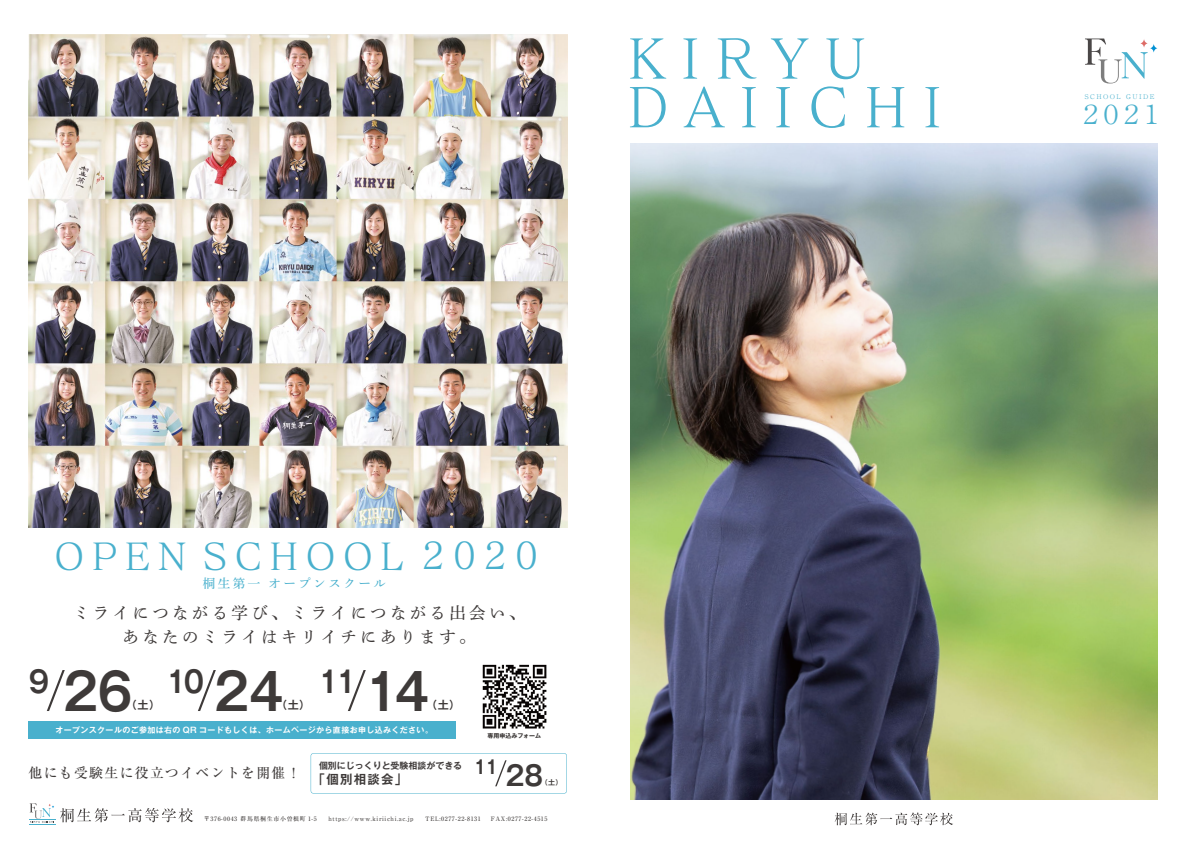
<style>
.page{position:relative;width:1191px;height:842px;background:#fff}
.page>*{position:absolute;margin:0;border:0;box-sizing:border-box;transform-origin:0 0}
.t1{font:54.2px/48.7px "Matisse Pro N M";letter-spacing:.3em;color:#49b0cd}
.t2{font:700 50.7px "Gothic MB101 Pro De";color:#3e3a39;scale:.9 1}
.t3{font:36.9px "Matisse Pro N M";letter-spacing:.2em;color:#49b0cd}
.t4{font:700 29.8px "Gothic MB101 Pro De";color:#3e3a39;scale:.9 1}
.t5{font:700 27.3px "Gothic MB101 Pro De";color:#3e3a39;scale:.9 1}
.t6{font:300 26.1px "Ryumin Pro";color:#49b0cd;scale:1.11 1}
.t7{font:700 18.6px "Gothic MB101 Pro De";color:#3e3a39;scale:.9 1}
.t8{font:16.5px/25px "DNP Shuei Min Pr 6 N M";letter-spacing:.2em;color:#3e3a39;text-align:center}
.t9{font:500 13.8px "Ryumin Pro";letter-spacing:.1em;color:#3e3a39}
.t10{font:12.5px "DNP Shuei Min Pr 6 N M";letter-spacing:.2em;color:#49b0cd}
.t11{font:700 12.5px "Gothic MB101 Pro De";letter-spacing:.1em;color:#3e3a39}
.t12{font:700 11px "Gothic MB101 Pro De";color:#3e3a39}
.t13{font:700 8.9px "Gothic MB101 Pro De";color:#3e3a39}
.t14{font:700 8px "Gothic MB101 Pro De";letter-spacing:.05em;color:#fff}
.t15{font:700 7px "Gothic MB101 Pro De";color:#3e3a39}
.t16{font:300 6.3px "Ryumin Pro";letter-spacing:.2em;color:#49b0cd;scale:1.11 1}
.t17{font:500 6px "Ryumin Pro";letter-spacing:.1em;color:#3e3a39}
.t18{font:700 6px "Gothic MB101 Pro";color:#3e3a39}
.s1{font-size:50.7px}
</style>
<div class="page">
<img style="left:28px;top:34px;width:539px;height:493px">
<svg style="left:29px;top:803px;width:164px;height:22px"></svg>
<svg style="left:311px;top:753px;width:256px;height:40px"></svg>
<img style="left:482px;top:664px;width:65px;height:65px">
<div style="left:28px;top:722px;width:428px;height:17px;background:#49b0cd"></div>
<svg style="left:47px;top:670px;width:18px;height:41px"></svg>
<svg style="left:198px;top:670px;width:18px;height:41px"></svg>
<svg style="left:348px;top:670px;width:18px;height:41px"></svg>
<img style="left:630px;top:143px;width:527px;height:656px">
<svg style="left:834px;top:812px;width:119px;height:13px"></svg>
<svg style="left:1149px;top:43px;width:8px;height:10px"></svg>
<svg style="left:1085px;top:39px;width:62px;height:45px"></svg>
<h1 class="t1" style="left:627px;top:33px;width:315px">KIRYU<br>DAIICHI</h1>
<p class="t16" style="left:1085px;top:92px;width:64px">SCHOOL GUIDE</p>
<h3 class="t6" style="left:1083px;top:93px;width:69px">2021</h3>
<h3 class="t3" style="left:55px;top:533px;width:485px">OPEN SCHOOL 2020</h3>
<h3 class="t10" style="left:203px;top:572px;width:185px">桐生第一 オープンスクール</h3>
<h3 class="t8" style="left:73px;top:597px;width:454px">ミライにつながる学び、ミライにつながる出会い、あなたのミライはキリイチにあります。</h3>
<h2 class="t2" style="left:29px;top:649px;width:117px"><sup>9</sup> 26</h2>
<h3 class="t12" style="left:126px;top:696px;width:36px">（土）</h3>
<h3 class="t4" style="left:166px;top:656px;width:132px">10 <span class="s1">24</span></h3>
<h3 class="t12" style="left:276px;top:696px;width:36px">（土）</h3>
<h3 class="t4" style="left:318px;top:656px;width:125px">11 <span class="s1">14</span></h3>
<h3 class="t12" style="left:426px;top:696px;width:36px">（土）</h3>
<h3 class="t14" style="left:55px;top:723px;width:379px">オープンスクールのご参加は右の QR コードもしくは、ホームページから直接お申し込みください。</h3>
<h3 class="t9" style="left:28px;top:762px;width:274px">他にも受験生に役立つイベントを開催！</h3>
<h3 class="t13" style="left:319px;top:759px;width:145px">個別にじっくりと受験相談ができる</h3>
<h3 class="t11" style="left:313px;top:768px;width:96px">「個別相談会」</h3>
<p class="t18" style="left:487px;top:731px;width:55px">専用申込みフォーム</p>
<h3 class="t7" style="left:474px;top:751px;width:29px">11</h3>
<h3 class="t5" style="left:506px;top:753px;width:43px">28</h3>
<p class="t15" style="left:540px;top:777px;width:23px">（土）</p>
<p class="t17" style="left:204px;top:814px;width:114px">〒376-0043 群馬県桐生市小曽根町 1-5</p>
<p class="t17" style="left:328px;top:814px;width:87px">https://www.kiriichi.ac.jp</p>
<p class="t17" style="left:425px;top:814px;width:57px">TEL:0277-22-8131</p>
<p class="t17" style="left:491px;top:814px;width:58px">FAX:0277-22-4515</p>
</div>
